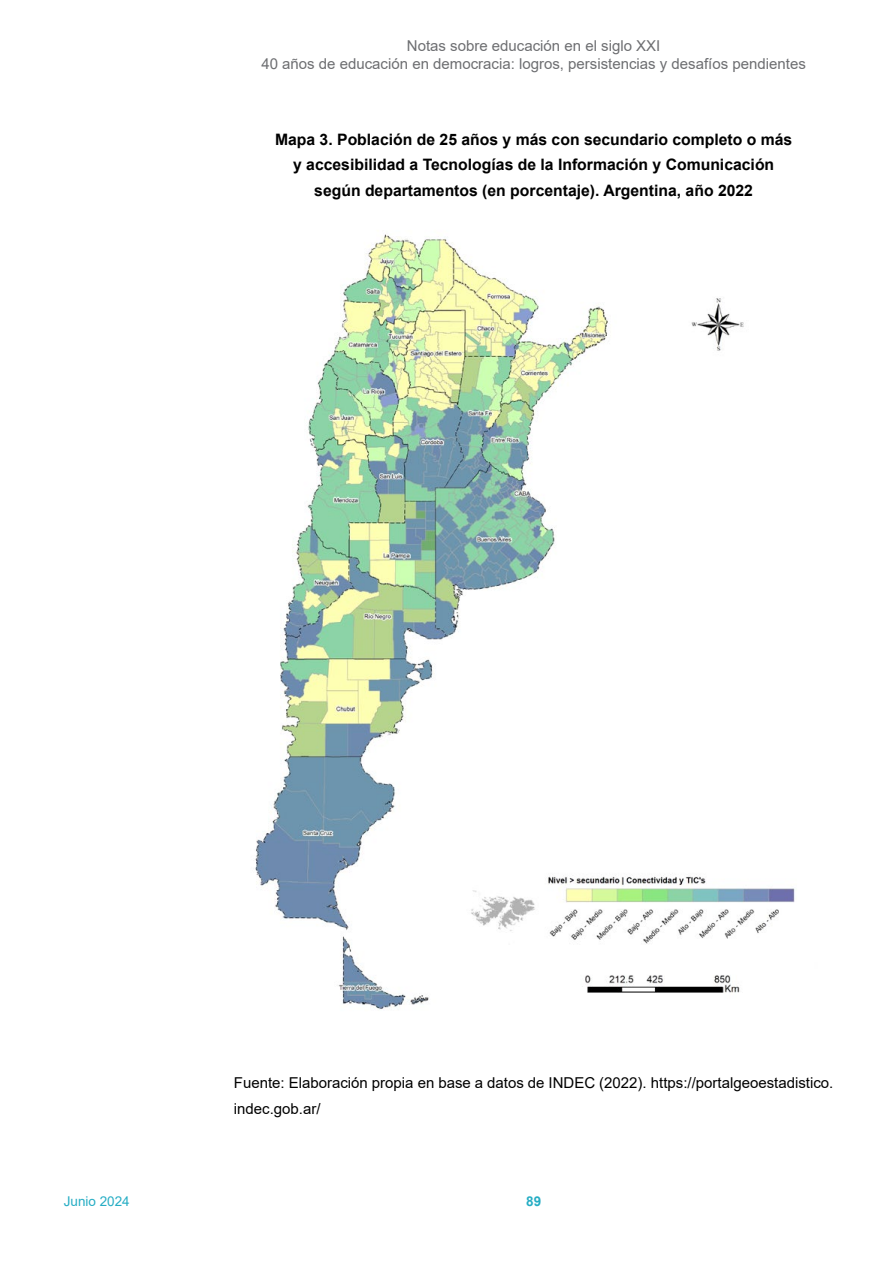
<style>
.page{position:relative;width:893px;height:1263px;background:#fff}
.page>*{position:absolute;margin:0;border:0;box-sizing:border-box;transform-origin:0 0}
.t1{font:700 15.75px/25.5px "Arial";color:#000;text-align:center}
.t2{font:15px/18px "Arial";color:#6d6e71;text-align:center}
.t3{font:15px/25.5px "Arial";color:#000}
.t4{font:13.5px "Arial";color:#26adc4}
.t5{font:700 13.5px "Arial";color:#26adc4}
</style>
<div class="page">
<img style="left:255px;top:234px;width:540px;height:776px">
<p class="t2" style="left:261px;top:37px;width:546px">Notas sobre educación en el siglo XXI<br>40 años de educación en democracia: logros, persistencias y desafíos pendientes</p>
<p class="t1" style="left:275px;top:126px;width:519px">Mapa 3. Población de 25 años y más con secundario completo o más y accesibilidad a Tecnologías de la Información y Comunicación según departamentos (en porcentaje). Argentina, año 2022</p>
<p class="t3" style="left:234px;top:1070px;width:601px">Fuente: Elaboración propia en base a datos de INDEC (2022). https://portalgeoestadistico. indec.gob.ar/</p>
<p class="t4" style="left:64px;top:1192px;width:68px">Junio 2024</p>
<p class="t5" style="left:526px;top:1192px;width:17px">89</p>
</div>
